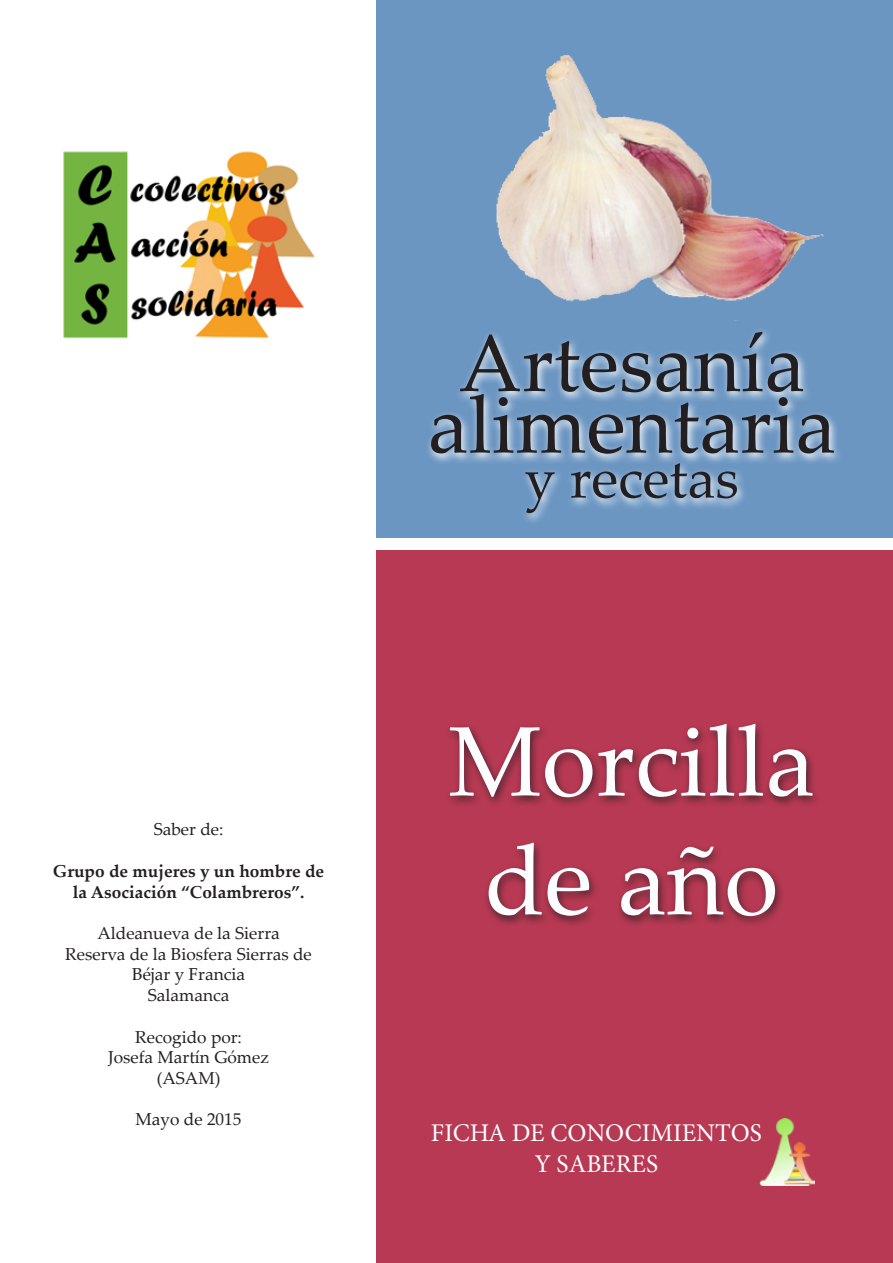
<style>
.page{position:relative;width:893px;height:1263px;background:#fff}
.page>*{position:absolute;margin:0;border:0;box-sizing:border-box;transform-origin:0 0}
.t1{font:99px/118.8px "Palatino Linotype";color:#fbfdfe;text-align:center}
.t2{font:81px "Palatino Linotype";color:#231f20}
.t3{font:55.5px "Palatino Linotype";color:#231f20}
.t4{font:25.5px "Minion Pro";color:#fff}
.t5{font:17.25px/20.7px "Palatino Linotype";color:#231f20;text-align:center}
.t6{font:700 17.25px/20.7px "Palatino Linotype";color:#231f20;text-align:center}
</style>
<div class="page">
<div style="left:376px;top:0;width:517px;height:538px;background:#6c96c2"></div>
<img style="left:496px;top:55px;width:328px;height:266px">
<div style="left:376px;top:551px;width:517px;height:712px;background:#b83953"></div>
<img style="left:63px;top:151px;width:252px;height:188px">
<img style="left:759px;top:1118px;width:55px;height:67px">
<div style="left:444px;top:720px;width:378px;height:208px;background:#231f20;opacity:.75"></div>
<svg style="left:428px;top:331px;width:410px;height:190px"></svg>
<p class="t5" style="left:154px;top:818px;width:71px">Saber de:</p>
<p class="t6" style="left:53px;top:860px;width:273px">Grupo de mujeres y un hombre de la Asociación “Colambreros”.</p>
<p class="t5" style="left:97px;top:922px;width:184px">Aldeanueva de la Sierra</p>
<p class="t5" style="left:65px;top:943px;width:248px">Reserva de la Biosfera Sierras de<br>Béjar y Francia</p>
<p class="t5" style="left:148px;top:984px;width:83px">Salamanca</p>
<p class="t5" style="left:135px;top:1025px;width:108px">Recogido por:</p>
<p class="t5" style="left:108px;top:1046px;width:162px">Josefa Martín Gómez</p>
<p class="t5" style="left:157px;top:1067px;width:65px">(ASAM)</p>
<p class="t5" style="left:136px;top:1108px;width:107px">Mayo de 2015</p>
<p class="t2" style="left:459px;top:306px;width:348px">Artesanía</p>
<p class="t2" style="left:428px;top:367px;width:410px">alimentaria</p>
<p class="t3" style="left:525px;top:439px;width:215px">y recetas</p>
<p class="t1" style="left:448px;top:698px;width:368px">Morcilla de año</p>
<p class="t4" style="left:431px;top:1116px;width:333px">FICHA DE CONOCIMIENTOS</p>
<p class="t4" style="left:535px;top:1146px;width:125px">Y SABERES</p>
</div>
